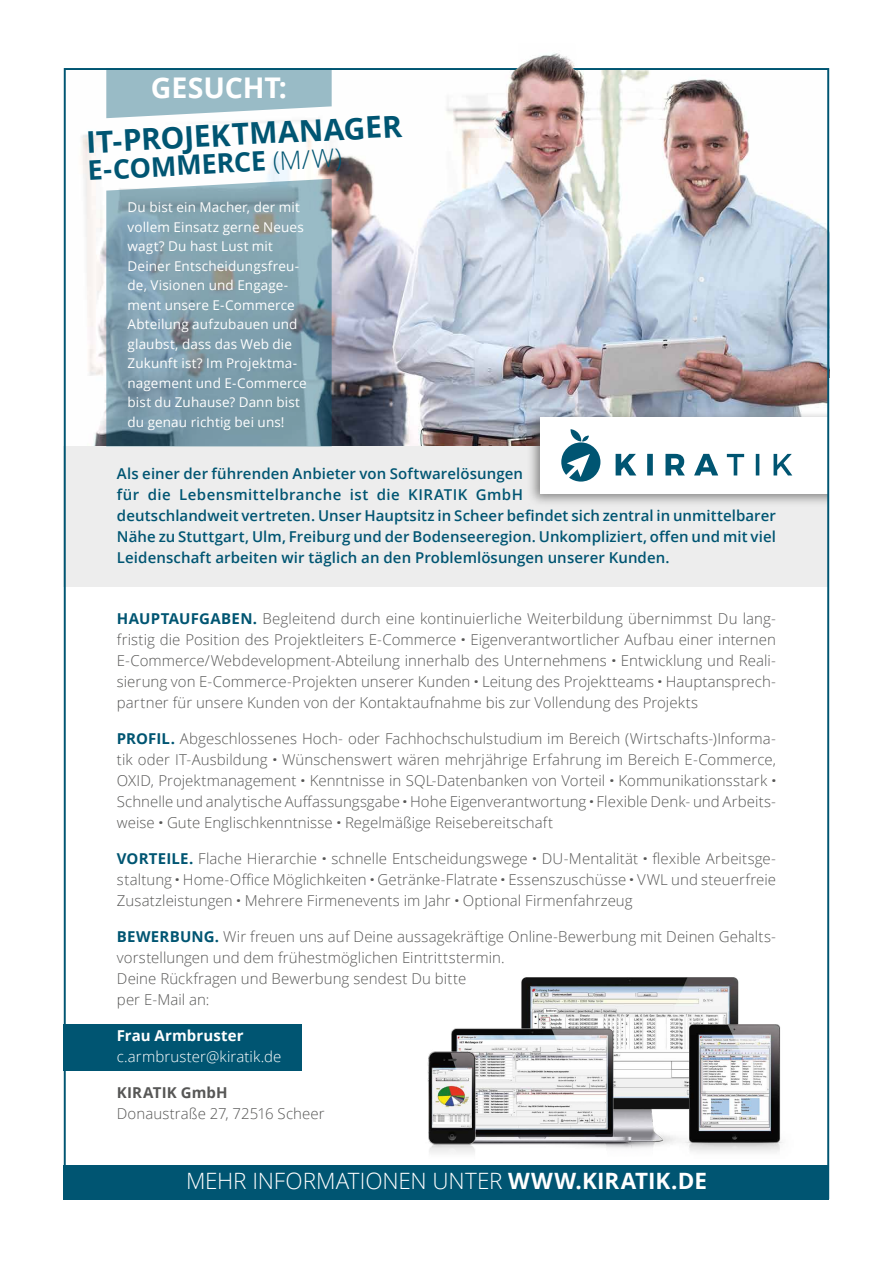
<style>
.page{position:relative;width:893px;height:1263px;background:#fff}
.page>*{position:absolute;margin:0;border:0;box-sizing:border-box;transform-origin:0 0}
.t1{font:700 30px "Open Sans";color:#005572}
.t2{font:700 28.5px "Open Sans";color:#fff}
.t3{font:700 27px "Open Sans";color:#005572}
.t4{font:300 22.5px "Open Sans";letter-spacing:-.005em;color:#fff}
.t5{font:300 15px/21px "Open Sans";letter-spacing:.005em;color:#575756;text-align:justify}
.t6{font:600 15px/21px "Open Sans";letter-spacing:.005em;color:#005572}
.t7{font:300 15px "Open Sans";letter-spacing:.005em;color:#fff}
.t8{font:700 15px "Open Sans";letter-spacing:.005em;color:#fff}
.t9{font:700 15px "Open Sans";letter-spacing:.005em;color:#575756}
.t10{font:13.5px/19.5px "Open Sans";letter-spacing:.01em;color:#fff}
.s1{font-weight:300;font-size:25.5px}
.s2{font-weight:700;color:#005572}
.s3{font-weight:800}
.s4{font-weight:700}
</style>
<div class="page">
<img style="left:81px;top:71px;width:745px;height:375px">
<div style="left:64px;top:446px;width:765px;height:141px;background:#ededed"></div>
<div style="left:527px;top:410px;width:344px;height:97px;background:#575756;opacity:.7"></div>
<div style="left:540px;top:417px;width:323px;height:76px;background:#fff"></div>
<svg style="left:561px;top:429px;width:39px;height:53px"></svg>
<svg style="left:616px;top:454px;width:176px;height:21px"></svg>
<div style="left:828px;top:378px;width:65px;height:141px;background:#fff"></div>
<div style="left:64px;top:1166px;width:765px;height:34px;background:#005572"></div>
<img style="left:418px;top:977px;width:381px;height:189px">
<img style="left:514px;top:53px;width:63px;height:28px">
<div style="left:64px;top:1024px;width:238px;height:46px;background:#005572"></div>
<svg style="left:106px;top:68px;width:226px;height:378px"></svg>
<h2 class="t2" style="left:151px;top:68px;width:138px">GESUCHT:</h2>
<h1 class="t1" style="left:85px;top:121px;width:318px;rotate:-3deg">IT-PROJEKTMANAGER</h1>
<h3 class="t3" style="left:87px;top:151px;width:256px;rotate:-3deg">E-COMMERCE <span class="s1">(M/W)</span></h3>
<p class="t10" style="left:128px;top:197px;width:181px">Du bist ein Macher, der mit vollem Einsatz gerne Neues wagt? Du hast Lust mit<br>Deiner Entscheidungsfreu&shy;de, Visionen und Engage&shy;ment unsere E-Commerce<br>Abteilung aufzubauen und glaubst, dass das Web die<br>Zukunft ist? Im Projektma&shy;nagement und E-Commerce bist du Zuhause? Dann bist du genau richtig bei uns!</p>
<p class="t6" style="left:117px;top:463px;width:661px">Als einer der führenden Anbieter von Softwarelösungen<br>für die Lebensmittelbranche ist die KIRATIK GmbH<br>deutschlandweit vertreten. Unser Hauptsitz in Scheer befindet sich zentral in unmittelbarer Nähe zu Stuttgart, Ulm, Freiburg und der Bodenseeregion. Unkompliziert, offen und mit viel Leidenschaft arbeiten wir täglich an den Problemlösungen unserer Kunden.</p>
<p class="t5" style="left:117px;top:607px;width:661px"><span class="s2">HAUPTAUFGABEN.</span> Begleitend durch eine kontinuierliche Weiterbildung übernimmst Du lang&shy;fristig die Position des Projektleiters E-Commerce <span class="s3">·</span> Eigenverantwortlicher Aufbau einer internen E-Commerce/Webdevelopment-Abteilung innerhalb des Unternehmens <span class="s3">·</span> Entwicklung und Reali&shy;sierung von E-Commerce-Projekten unserer Kunden <span class="s3">·</span> Leitung des Projektteams <span class="s3">·</span> Hauptansprech&shy;partner für unsere Kunden von der Kontaktaufnahme bis zur Vollendung des Projekts</p>
<p class="t5" style="left:117px;top:727px;width:661px"><span class="s2">PROFIL.</span> Abgeschlossenes Hoch- oder Fachhochschulstudium im Bereich (Wirtschafts-)Informa&shy;tik oder IT-Ausbildung <span class="s3">·</span> Wünschenswert wären mehrjährige Erfahrung im Bereich E-Commerce, OXID, Projektmanagement <span class="s3">·</span> Kenntnisse in SQL-Datenbanken von Vorteil <span class="s3">·</span> Kommunikationsstark <span class="s3">· </span>Schnelle und analytische Aufassungsgabe <span class="s3">·</span> Hohe Eigenverantwortung <span class="s3">·</span> Flexible Denk- und Arbeits&shy;weise <span class="s3">·</span> Gute Englischkenntnisse <span class="s3">·</span> Regelmäßige Reisebereitschaft</p>
<p class="t5" style="left:117px;top:847px;width:661px"><span class="s2">VORTEILE.</span> Flache Hierarchie <span class="s3">·</span> schnelle Entscheidungswege <span class="s3">·</span> DU-Mentalität <span class="s3">·</span> flexible Arbeitsge&shy;staltung <span class="s3">·</span> Home-Office Möglichkeiten <span class="s3">·</span> Getränke-Flatrate <span class="s3">·</span> Essenszuschüsse <span class="s3">·</span> VWL und steuerfreie Zusatzleistungen <span class="s3">·</span> Mehrere Firmenevents im Jahr <span class="s3">·</span> Optional Firmenfahrzeug</p>
<p class="t5" style="left:117px;top:925px;width:661px;text-align:left"><span class="s2">BEWERBUNG.</span> Wir freuen uns auf Deine aussagekräftige Online-Bewerbung mit Deinen Gehalts&shy;vorstellungen und dem frühestmöglichen Eintrittstermin.<br>Deine Rückfragen und Bewerbung sendest Du bitte<br>per E-Mail an:</p>
<p class="t8" style="left:117px;top:1025px;width:128px">Frau Armbruster</p>
<p class="t7" style="left:117px;top:1046px;width:166px">c.armbruster@kiratik.de</p>
<p class="t9" style="left:117px;top:1082px;width:112px">KIRATIK GmbH</p>
<p class="t5" style="left:117px;top:1102px;width:209px">Donaustraße 27, 72516 Scheer</p>
<h3 class="t4" style="left:186px;top:1166px;width:522px">MEHR INFORMATIONEN UNTER <span class="s4">WWW.KIRATIK.DE</span></h3>
</div>
